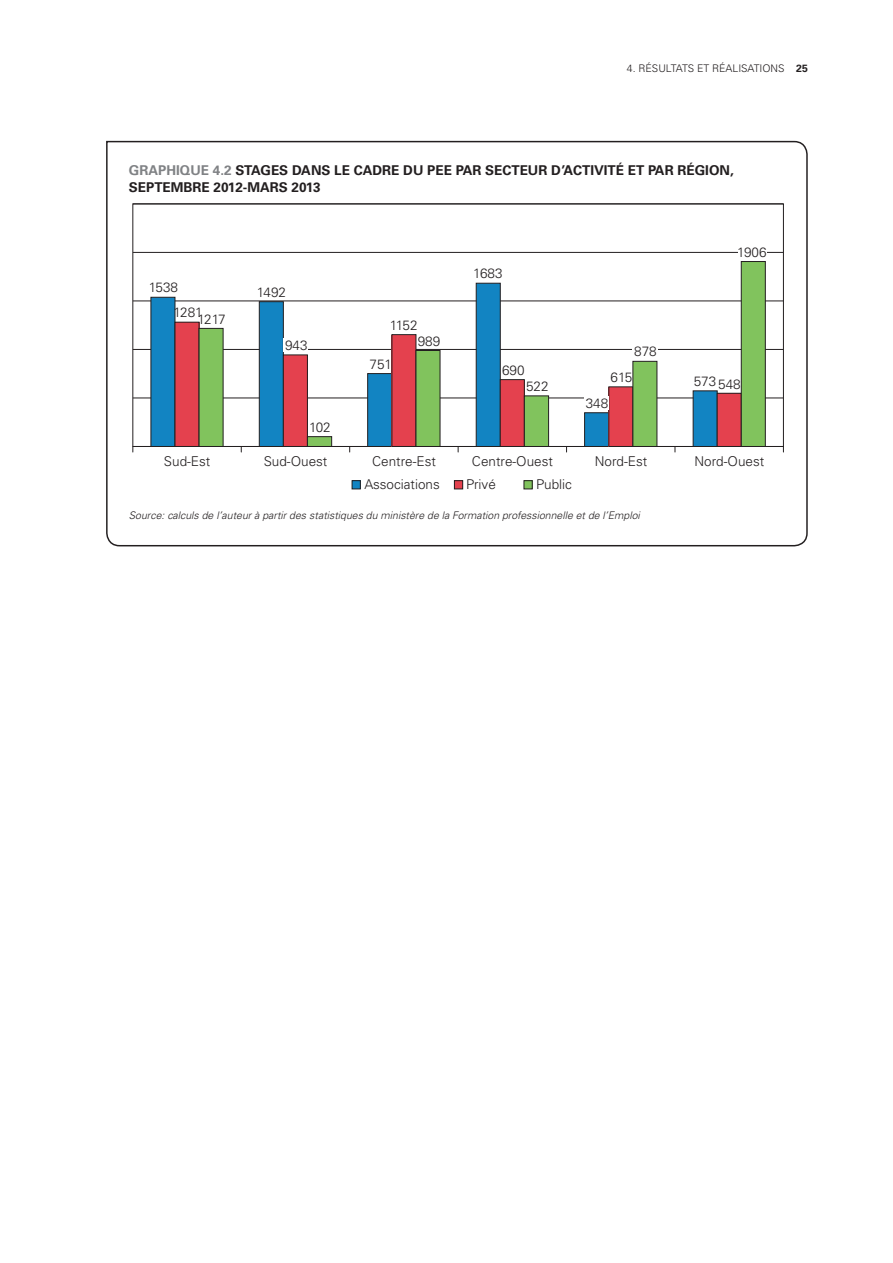
<style>
.page{position:relative;width:893px;height:1263px;background:#fff}
.page>*{position:absolute;margin:0;border:0;box-sizing:border-box;transform-origin:0 0}
.t1{font:300 13.5px "Univers";color:#231f20}
.Title_Table{font:700 13.5px/16.5px "Univers";color:#231f20}
.Source{font:italic 300 10.5px "Univers";color:#231f20}
.t2{font:300 10.5px "Univers";color:#231f20}
.s1{font-weight:700}
.s2{color:#808285}
</style>
<div class="page">
<svg style="left:106px;top:140px;width:702px;height:407px"></svg>
<div style="left:129px;top:197px;width:659px;height:298px;background:#fff"></div>
<hr style="left:133px;top:397px;width:650px;height:1px;background:#231f20">
<hr style="left:133px;top:349px;width:650px;height:1px;background:#231f20">
<hr style="left:133px;top:300px;width:650px;height:1px;background:#231f20">
<hr style="left:133px;top:252px;width:650px;height:1px;background:#231f20">
<svg style="left:150px;top:296px;width:48px;height:151px;background:#358dbc"></svg>
<div style="left:175px;top:322px;width:24px;height:124px;background:#e4414e"></div>
<svg style="left:198px;top:261px;width:568px;height:186px"></svg>
<div style="left:352px;top:481px;width:8px;height:8px;background:#1284c2"></div>
<div style="left:352px;top:480px;width:9px;height:9px;border:1px solid #231f20"></div>
<div style="left:454px;top:481px;width:9px;height:8px;background:#e4414e"></div>
<div style="left:454px;top:480px;width:9px;height:9px;border:1px solid #231f20"></div>
<div style="left:524px;top:481px;width:8px;height:8px;background:#81c35d"></div>
<div style="left:523px;top:480px;width:10px;height:9px;border:1px solid #231f20"></div>
<div style="left:284px;top:339px;width:24px;height:13px;background:#fff"></div>
<div style="left:632px;top:342px;width:26px;height:14px;background:#fff"></div>
<div style="left:738px;top:245px;width:29px;height:14px;background:#fff"></div>
<div style="left:584px;top:396px;width:24px;height:14px;background:#fff"></div>
<p class="t2" style="left:627px;top:62px;width:183px">4. RÉSULTATS ET RÉALISATIONS <span class="s1">25</span></p>
<p class="Title_Table" style="left:129px;top:162px;width:606px"><span class="s2">GRAPHIQUE 4.2</span> STAGES DANS LE CADRE DU PEE PAR SECTEUR D’ACTIVITÉ ET PAR RÉGION,<br>SEPTEMBRE 2012-MARS 2013</p>
<p class="t1" style="left:149px;top:279px;width:31px">1538</p>
<p class="t1" style="left:257px;top:284px;width:31px">1492</p>
<p class="t1" style="left:173px;top:304px;width:31px">1281</p>
<p class="t1" style="left:197px;top:311px;width:30px">1217</p>
<p class="t1" style="left:285px;top:337px;width:24px">943</p>
<p class="t1" style="left:309px;top:419px;width:23px">102</p>
<p class="t1" style="left:390px;top:317px;width:29px">1152</p>
<p class="t1" style="left:370px;top:356px;width:24px">751</p>
<p class="t1" style="left:418px;top:333px;width:24px">989</p>
<p class="t1" style="left:473px;top:265px;width:31px">1683</p>
<p class="t1" style="left:502px;top:362px;width:24px">690</p>
<p class="t1" style="left:526px;top:378px;width:24px">522</p>
<p class="t1" style="left:634px;top:343px;width:24px">878</p>
<p class="t1" style="left:610px;top:369px;width:23px">615</p>
<p class="t1" style="left:586px;top:395px;width:24px">348</p>
<p class="t1" style="left:737px;top:244px;width:31px">1906</p>
<p class="t1" style="left:694px;top:373px;width:24px">573</p>
<p class="t1" style="left:718px;top:376px;width:24px">548</p>
<p class="t1" style="left:164px;top:453px;width:48px">Sud-Est</p>
<p class="t1" style="left:264px;top:453px;width:65px">Sud-Ouest</p>
<p class="t1" style="left:372px;top:453px;width:65px">Centre-Est</p>
<p class="t1" style="left:472px;top:453px;width:83px">Centre-Ouest</p>
<p class="t1" style="left:595px;top:453px;width:54px">Nord-Est</p>
<p class="t1" style="left:694px;top:453px;width:71px">Nord-Ouest</p>
<p class="t1" style="left:364px;top:476px;width:77px">Associations</p>
<p class="t1" style="left:466px;top:476px;width:31px">Privé</p>
<p class="t1" style="left:536px;top:476px;width:37px">Public</p>
<p class="Source" style="left:129px;top:509px;width:513px">Source: calculs de l’auteur à partir des statistiques du ministère de la Formation professionnelle et de l’Emploi</p>
</div>
